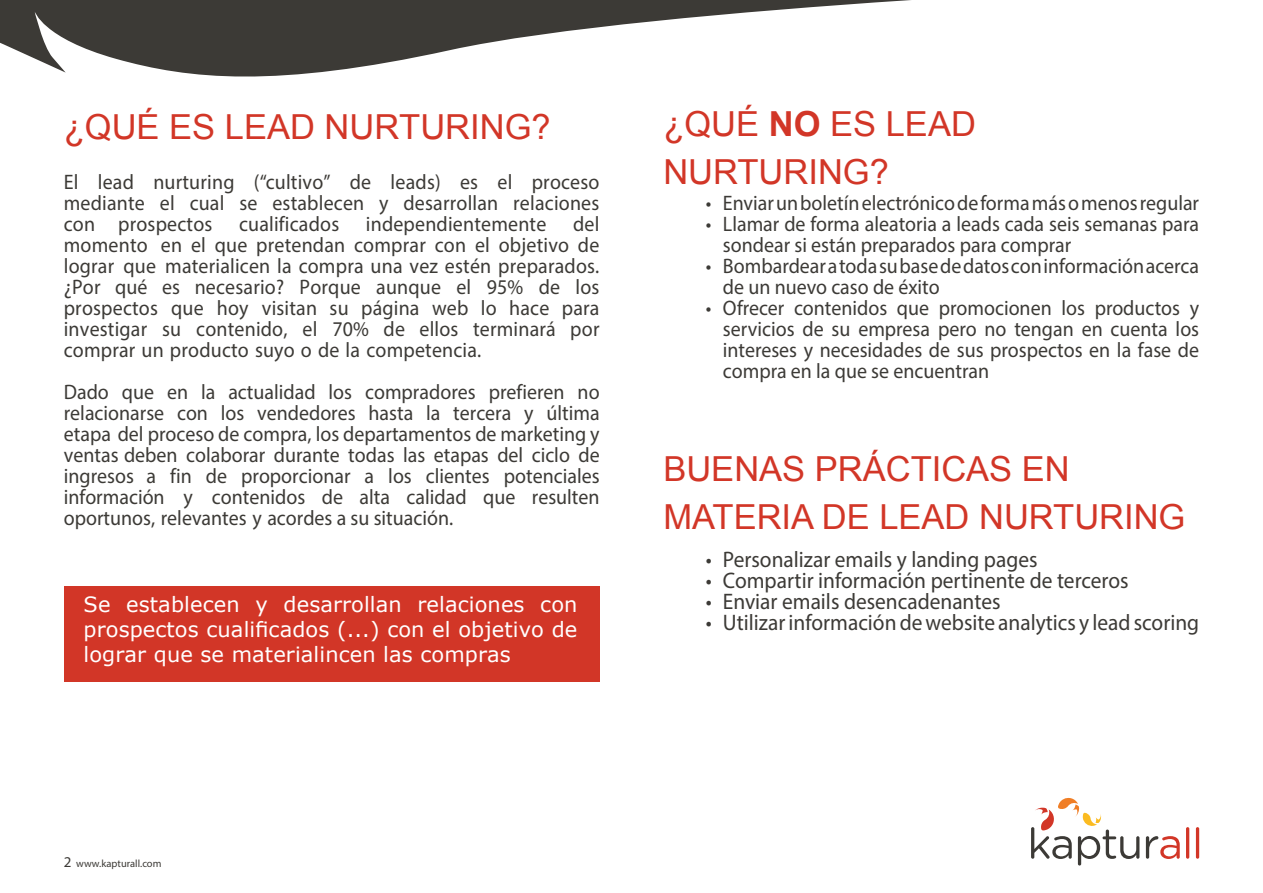
<style>
.page{position:relative;width:1263px;height:893px;background:#fff}
.page>*{position:absolute;margin:0;border:0;box-sizing:border-box;transform-origin:0 0}
.t1{font:34.5px/48px "Arial";color:#d23627}
.t2{font:22.5px "Myriad Pro";color:#3c3a36;scale:.95 1}
.t3{font:21px/21px "Myriad Pro";color:#3c3a36;text-align:justify;scale:.95 1}
.t4{font:21px/25.2px "Verdana";letter-spacing:.005em;color:#fff;text-align:justify}
.t5{font:10.5px "Myriad Pro";color:#3c3a36}
.s1{font-weight:700}
.s2{font-size:15px}
</style>
<div class="page">
<svg style="left:0;top:0;width:911px;height:77px;fill:#3c3a36"></svg>
<svg style="left:1146px;top:836px;width:34px;height:23px"></svg>
<hr style="left:1186px;top:827px;width:3px;height:32px;background:#d23627;border-radius:2px">
<hr style="left:1196px;top:827px;width:3px;height:32px;background:#d23627;border-radius:2px">
<svg style="left:1031px;top:797px;width:108px;height:68px"></svg>
<div style="left:64px;top:586px;width:536px;height:95px;background:#d23627"></div>
<h1 class="t1" style="left:64px;top:103px;width:488px">¿QUÉ ES LEAD NURTURING?</h1>
<p class="t3" style="left:64px;top:171px;width:565px">El lead nurturing (“cultivo” de leads) es el proceso mediante el cual se establecen y desarrollan relaciones con prospectos</p>
<p class="t3" style="left:239px;top:213px;width:107px">cualificados</p>
<p class="t3" style="left:366px;top:213px;width:192px">independientemente</p>
<p class="t3" style="left:64px;top:213px;width:565px;text-indent:509px">del momento en el que pretendan comprar con el objetivo de lograr que materialicen la compra una vez estén preparados. ¿Por qué es necesario? Porque aunque el 95% de los prospectos que hoy visitan su página web lo hace para investigar su contenido, el 70% de ellos terminará por comprar un producto suyo o de la competencia.</p>
<p class="t3" style="left:64px;top:381px;width:566px">Dado que en la actualidad los compradores prefieren no relacionarse con los vendedores hasta la tercera y última etapa del proceso de compra, los departamentos de marketing y ventas deben colaborar durante todas las etapas del ciclo de ingresos a fin de proporcionar a los clientes potenciales información y contenidos de alta calidad que resulten oportunos, relevantes y acordes a su situación.</p>
<p class="t4" style="left:84px;top:592px;width:495px">Se establecen y desarrollan relaciones con prospectos cualificados (...) con el objetivo de lograr que se materialincen las compras</p>
<h1 class="t1" style="left:663px;top:100px;width:314px">¿QUÉ <span class="s1">NO</span> ES LEAD<br>NURTURING?</h1>
<p class="t3" style="left:706px;top:192px;width:521px">• Enviar un boletín electrónico de forma más o menos regular</p>
<p class="t3" style="left:723px;top:213px;width:503px;text-indent:-17px">• Llamar de forma aleatoria a leads cada seis semanas para sondear si están preparados para comprar</p>
<p class="t3" style="left:723px;top:255px;width:503px;text-indent:-17px">• Bombardear a toda su base de datos con información acerca de un nuevo caso de éxito</p>
<p class="t3" style="left:723px;top:297px;width:503px;text-indent:-17px">• Ofrecer contenidos que promocionen los productos y servicios de su empresa pero no tengan en cuenta los intereses y necesidades de sus prospectos en la fase de compra en la que se encuentran</p>
<h1 class="t1" style="left:663px;top:446px;width:524px">BUENAS PRÁCTICAS EN<br>MATERIA DE LEAD NURTURING</h1>
<p class="t2" style="left:706px;top:546px;width:351px">• Personalizar emails y landing pages</p>
<p class="t2" style="left:706px;top:567px;width:446px">• Compartir información pertinente de terceros</p>
<p class="t2" style="left:706px;top:588px;width:312px">• Enviar emails desencadenantes</p>
<p class="t2" style="left:706px;top:609px;width:521px">• Utilizar información de website analytics y lead scoring</p>
<p class="t5" style="left:64px;top:857px;width:99px"><span class="s2">2</span> www.kapturall.com</p>
</div>
